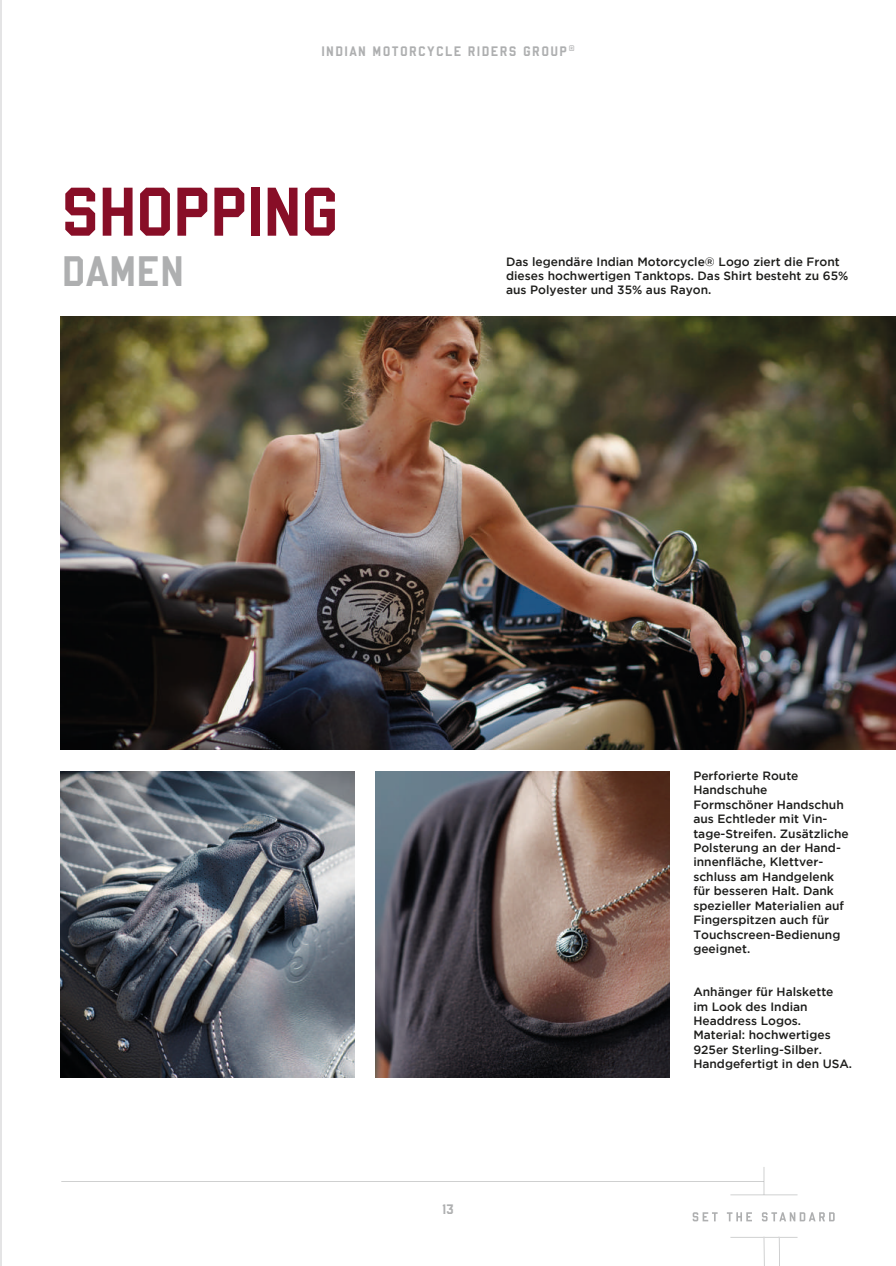
<style>
.page{position:relative;width:896px;height:1266px;background:#fff}
.page>*{position:absolute;margin:0;border:0;box-sizing:border-box;transform-origin:0 0}
.t1{font:75px "Hoboken High Sans";letter-spacing:-.02em;color:#880e27}
.t2{font:46.5px "Hoboken High Sans";color:#aeafb0}
.t3{font:15px "Hoboken High Sans";letter-spacing:.09em;color:#aeafb0}
.t4{font:500 12px/14.4px "Gotham";color:#1d1d1b}
</style>
<div class="page">
<hr style="left:0;top:0;width:1px;height:1265px;background:#e4e4e5">
<svg style="left:61px;top:1167px;width:773px;height:98px"></svg>
<img style="left:61px;top:316px;width:834px;height:434px">
<img style="left:61px;top:771px;width:293px;height:306px">
<img style="left:375px;top:771px;width:294px;height:306px">
<p class="t3" style="left:321px;top:43px;width:254px">INDIAN MOTORCYCLE RIDERS GROUP<sup>®</sup></p>
<h1 class="t1" style="left:61px;top:171px;width:280px">SHOPPING</h1>
<h2 class="t2" style="left:62px;top:246px;width:124px">DAMEN</h2>
<p class="t4" style="left:506px;top:254px;width:344px">Das legendäre Indian Motorcycle® Logo ziert die Front dieses hochwertigen Tanktops. Das Shirt besteht zu 65% aus Polyester und 35% aus Rayon.</p>
<p class="t3" style="left:442px;top:1201px;width:13px">13</p>
<p class="t4" style="left:693px;top:768px;width:157px">Perforierte Route<br>Handschuhe<br>Formschöner Handschuh aus Echtleder mit Vin&shy;tage-Streifen. Zusätzliche<br>Polsterung an der Hand&shy;innenfläche, Klettver&shy;schluss am Handgelenk für besseren Halt. Dank spezieller Materialien auf<br>Fingerspitzen auch für<br>Touchscreen-Bedienung geeignet.</p>
<p class="t4" style="left:693px;top:984px;width:160px">Anhänger für Halskette<br>im Look des Indian<br>Headdress Logos.<br>Material: hochwertiges<br>925er Sterling-Silber.<br>Handgefertigt in den USA.</p>
</div>
